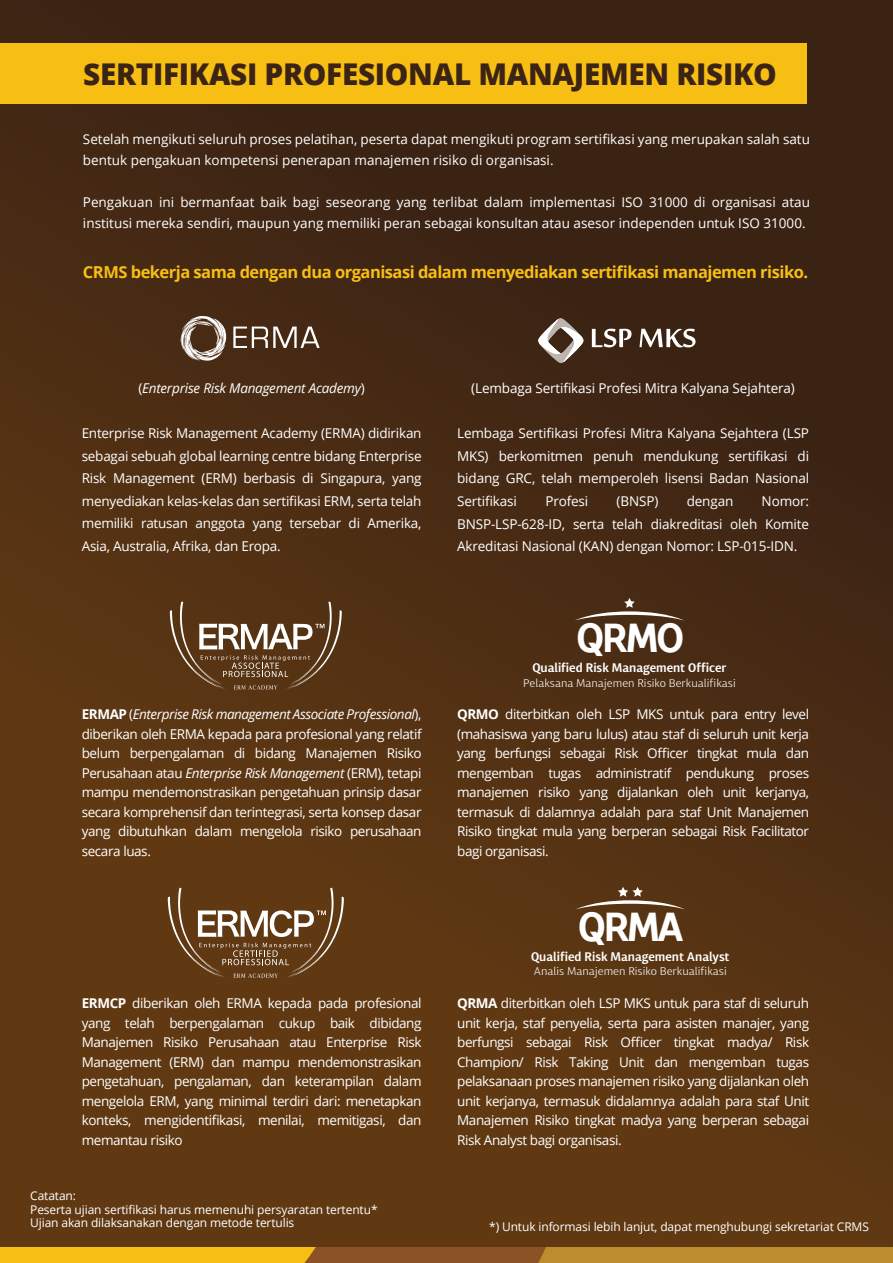
<style>
.page{position:relative;width:893px;height:1263px;background:#fff}
.page>*{position:absolute;margin:0;border:0;box-sizing:border-box;transform-origin:0 0}
.t1{font:700 40.5px "TT Prosto Sans Condensed";letter-spacing:-.075em;color:#fff}
.t2{font:800 30px "Open Sans";letter-spacing:-.01em;color:#3c2415}
.t3{font:700 16.5px "Open Sans";letter-spacing:-.03em;color:#f7bf14}
.t4{font:13.5px/19.5px "Open Sans";letter-spacing:-.01em;color:#fff;text-align:justify}
.t5{font:italic 13.5px "Open Sans";letter-spacing:-.015em;color:#fff}
.t6{font:600 12.45px "Diaria Sans Pro";color:#fff}
.t7{font:12px/13.5px "Open Sans";letter-spacing:-.01em;color:#fff}
.t8{font:300 11.1px "Diaria Sans Pro";color:#fff}
.s1{font-style:normal}
.s2{font-weight:700}
.s3{font-style:italic}
</style>
<div class="page">
<div style="left:0;top:0;width:893px;height:1263px;background:linear-gradient(to bottom,#382114,#653c13)"></div>
<svg style="left:0;top:1247px;width:893px;height:16px;background:#c38e22"></svg>
<div style="left:0;top:43px;width:807px;height:60px;background:#f7bf14"></div>
<svg style="left:170px;top:601px;width:172px;height:88px;background:#6f5136"></svg>
<svg style="left:168px;top:887px;width:176px;height:91px;background:#775636"></svg>
<svg style="left:592px;top:329px;width:39px;height:18px"></svg>
<svg style="left:639px;top:329px;width:56px;height:18px"></svg>
<svg style="left:537px;top:318px;width:48px;height:46px"></svg>
<svg style="left:233px;top:326px;width:87px;height:22px"></svg>
<svg style="left:180px;top:316px;width:47px;height:46px;background:#867263"></svg>
<svg style="left:576px;top:887px;width:109px;height:22px;background:#6f5035"></svg>
<svg style="left:575px;top:598px;width:109px;height:22px;background:#5f4531"></svg>
<h2 class="t2" style="left:83px;top:51px;width:695px">SERTIFIKASI PROFESIONAL MANAJEMEN RISIKO</h2>
<p class="t4" style="left:83px;top:129px;width:729px;line-height:21px">Setelah mengikuti seluruh proses pelatihan, peserta dapat mengikuti program sertifikasi yang merupakan salah satu bentuk pengakuan kompetensi penerapan manajemen risiko di organisasi.</p>
<p class="t4" style="left:83px;top:192px;width:729px;line-height:21px">Pengakuan ini bermanfaat baik bagi seseorang yang terlibat dalam implementasi ISO 31000 di organisasi atau institusi mereka sendiri, maupun yang memiliki peran sebagai konsultan atau asesor independen untuk ISO 31000.</p>
<p class="t3" style="left:83px;top:260px;width:727px">CRMS bekerja sama dengan dua organisasi dalam menyediakan sertifikasi manajemen risiko.</p>
<p class="t5" style="left:138px;top:379px;width:228px"><span class="s1">(</span>Enterprise Risk Management Academy<span class="s1">)</span></p>
<p class="t4" style="left:82px;top:422px;width:341px;line-height:22.5px">Enterprise Risk Management Academy (ERMA) didirikan sebagai sebuah global learning centre bidang Enterprise Risk Management (ERM) berbasis di Singapura, yang menyediakan kelas-kelas dan sertifikasi ERM, serta telah memiliki ratusan anggota yang tersebar di Amerika, Asia, Australia, Afrika, dan Eropa.</p>
<p class="t4" style="left:471px;top:378px;width:325px">(Lembaga Sertifikasi Profesi Mitra Kalyana Sejahtera)</p>
<p class="t4" style="left:457px;top:422px;width:353px;line-height:22.5px">Lembaga Sertifikasi Profesi Mitra Kalyana Sejahtera (LSP MKS) berkomitmen penuh mendukung sertifikasi di bidang GRC, telah memperoleh lisensi Badan Nasional Sertifikasi</p>
<p class="t4" style="left:545px;top:491px;width:44px">Profesi</p>
<p class="t4" style="left:617px;top:491px;width:43px">(BNSP)</p>
<p class="t4" style="left:687px;top:491px;width:48px">dengan</p>
<p class="t4" style="left:457px;top:489px;width:353px;line-height:22.5px;text-indent:304px">Nomor:<br>BNSP-LSP-628-ID, serta telah diakreditasi oleh Komite Akreditasi Nasional (KAN) dengan Nomor: LSP-015-IDN.</p>
<h1 class="t1" style="left:576px;top:613px;width:110px">QRMO</h1>
<p class="t6" style="left:532px;top:660px;width:196px">Qualified Risk Management Officer</p>
<p class="t8" style="left:523px;top:675px;width:214px">Pelaksana Manajemen Risiko Berkualifikasi</p>
<p class="t4" style="left:82px;top:704px;width:341px"><span class="s2">ERMAP</span> (<span class="s3">Enterprise Risk management Associate Professional</span>), diberikan oleh ERMA kepada para profesional yang relatif belum berpengalaman di bidang Manajemen Risiko Perusahaan atau <span class="s3">Enterprise Risk Management</span> (ERM), tetapi mampu mendemonstrasikan pengetahuan prinsip dasar secara komprehensif dan terintegrasi, serta konsep dasar yang dibutuhkan dalam mengelola risiko perusahaan secara luas.</p>
<p class="t4" style="left:457px;top:704px;width:353px"><span class="s2">QRMO</span> diterbitkan oleh LSP MKS untuk para entry level (mahasiswa yang baru lulus) atau staf di seluruh unit kerja yang berfungsi sebagai Risk Officer tingkat mula dan mengemban tugas administratif pendukung proses manajemen risiko yang dijalankan oleh unit kerjanya, termasuk di dalamnya adalah para staf Unit Manajemen Risiko tingkat mula yang berperan sebagai Risk Facilitator bagi organisasi.</p>
<h1 class="t1" style="left:578px;top:902px;width:107px">QRMA</h1>
<p class="t6" style="left:531px;top:948px;width:200px">Qualified Risk Management Analyst</p>
<p class="t8" style="left:534px;top:964px;width:194px">Analis Manajemen Risiko Berkualifikasi</p>
<p class="t4" style="left:82px;top:993px;width:341px"><span class="s2">ERMCP</span> diberikan oleh ERMA kepada pada profesional yang telah berpengalaman cukup baik dibidang Manajemen Risiko Perusahaan atau Enterprise Risk Management (ERM) dan mampu mendemonstrasikan pengetahuan, pengalaman, dan keterampilan dalam mengelola ERM, yang minimal terdiri dari: menetapkan konteks, mengidentifikasi, menilai, memitigasi, dan memantau risiko</p>
<p class="t4" style="left:457px;top:993px;width:353px"><span class="s2">QRMA</span> diterbitkan oleh LSP MKS untuk para staf di seluruh unit kerja, staf penyelia, serta para asisten manajer, yang berfungsi sebagai Risk Officer tingkat madya/ Risk Champion/ Risk Taking Unit dan mengemban tugas pelaksanaan proses manajemen risiko yang dijalankan oleh unit kerjanya, termasuk didalamnya adalah para staf Unit Manajemen Risiko tingkat madya yang berperan sebagai Risk Analyst bagi organisasi.</p>
<p class="t7" style="left:30px;top:1189px;width:349px">Catatan:<br>Peserta ujian sertifikasi harus memenuhi persyaratan tertentu*<br>Ujian akan dilaksanakan dengan metode tertulis</p>
<p class="t7" style="left:489px;top:1219px;width:381px">*) Untuk informasi lebih lanjut, dapat menghubungi sekretariat CRMS</p>
</div>
